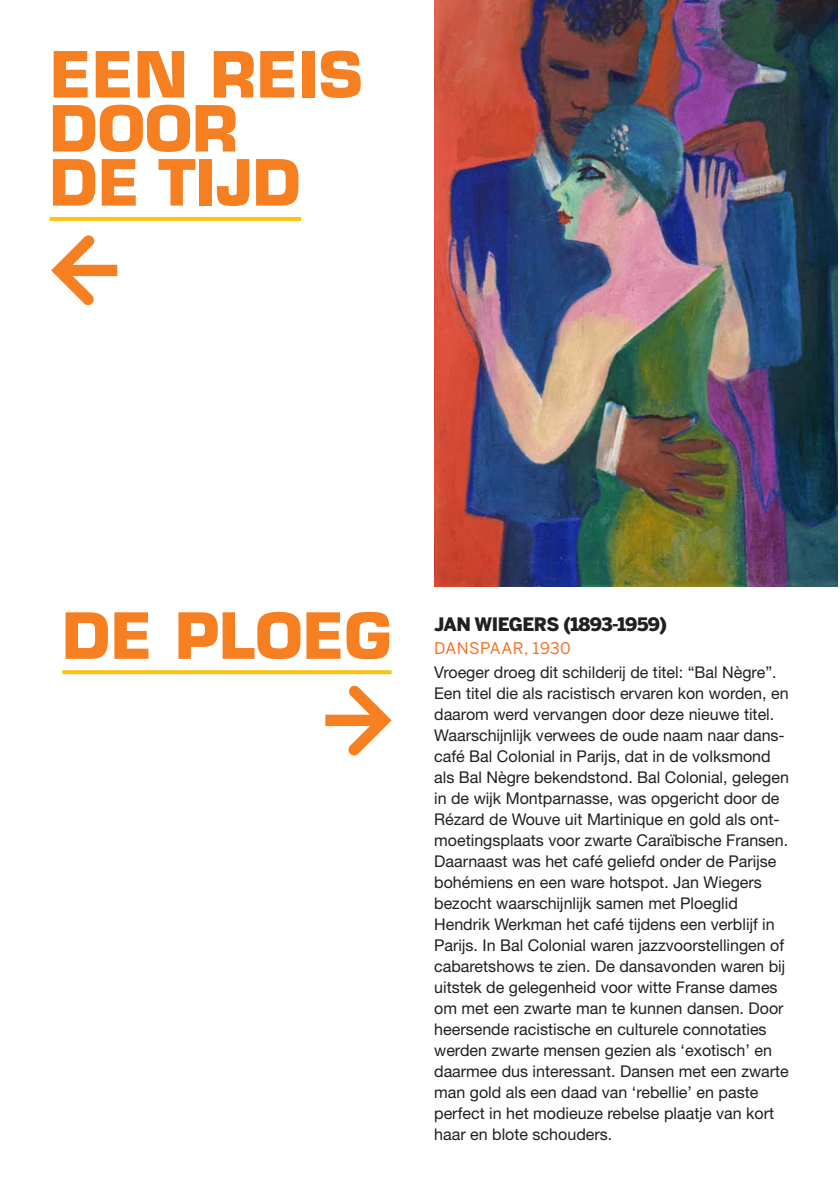
<style>
.page{position:relative;width:840px;height:1191px;background:#fff}
.page>*{position:absolute;margin:0;border:0;box-sizing:border-box;transform-origin:0 0}
.KETI__HOOFDKOP{font:700 62px/54px "Eurostile LT Std";color:#f57f21}
.GMF_-_KOPJE{font:900 18.4px "Benton Sans";letter-spacing:-.035em;color:#231f20}
.GMF_-_Brood__NL{font:16.2px/21px "Helvetica Neue LT Pro";color:#231f20}
.GMF_-_Titel{font:16px "Benton Sans";letter-spacing:.02em;color:#f36e21}
</style>
<div class="page">
<img style="left:434px;top:0;width:403px;height:587px">
<hr style="left:50px;top:217px;width:251px;height:4px;background:#fec210">
<svg style="left:62px;top:670px;width:329px;height:4px"></svg>
<svg style="left:51px;top:235px;width:66px;height:70px"></svg>
<svg style="left:325px;top:685px;width:66px;height:71px"></svg>
<p class="KETI__HOOFDKOP" style="left:50px;top:48px;width:314px">EEN REIS<br>DOOR<br>DE TIJD</p>
<p class="KETI__HOOFDKOP" style="left:62px;top:609px;width:330px">DE PLOEG</p>
<p class="GMF_-_KOPJE" style="left:434px;top:613px;width:234px">JAN WIEGERS (1893-1959)</p>
<p class="GMF_-_Titel" style="left:434px;top:638px;width:138px">DANSPAAR, 1930</p>
<p class="GMF_-_Brood__NL" style="left:434px;top:661px;width:356px">Vroeger droeg dit schilderij de titel: “Bal Nègre”.<br>Een titel die als racistisch ervaren kon worden, en daarom werd vervangen door deze nieuwe titel.<br>Waarschijnlijk verwees de oude naam naar dans&shy;café Bal Colonial in Parijs, dat in de volksmond als Bal Nègre bekendstond. Bal Colonial, gelegen in de wijk Montparnasse, was opgericht door de Rézard de Wouve uit Martinique en gold als ont&shy;moetingsplaats voor zwarte Caraïbische Fransen.<br>Daarnaast was het café geliefd onder de Parijse bohémiens en een ware hotspot. Jan Wiegers bezocht waarschijnlijk samen met Ploeglid Hendrik Werkman het café tijdens een verblijf in Parijs. In Bal Colonial waren jazzvoorstellingen of cabaretshows te zien. De dansavonden waren bij uitstek de gelegenheid voor witte Franse dames om met een zwarte man te kunnen dansen. Door heersende racistische en culturele connotaties werden zwarte mensen gezien als ‘exotisch’ en daarmee dus interessant. Dansen met een zwarte man gold als een daad van ‘rebellie’ en paste perfect in het modieuze rebelse plaatje van kort haar en blote schouders.</p>
</div>
